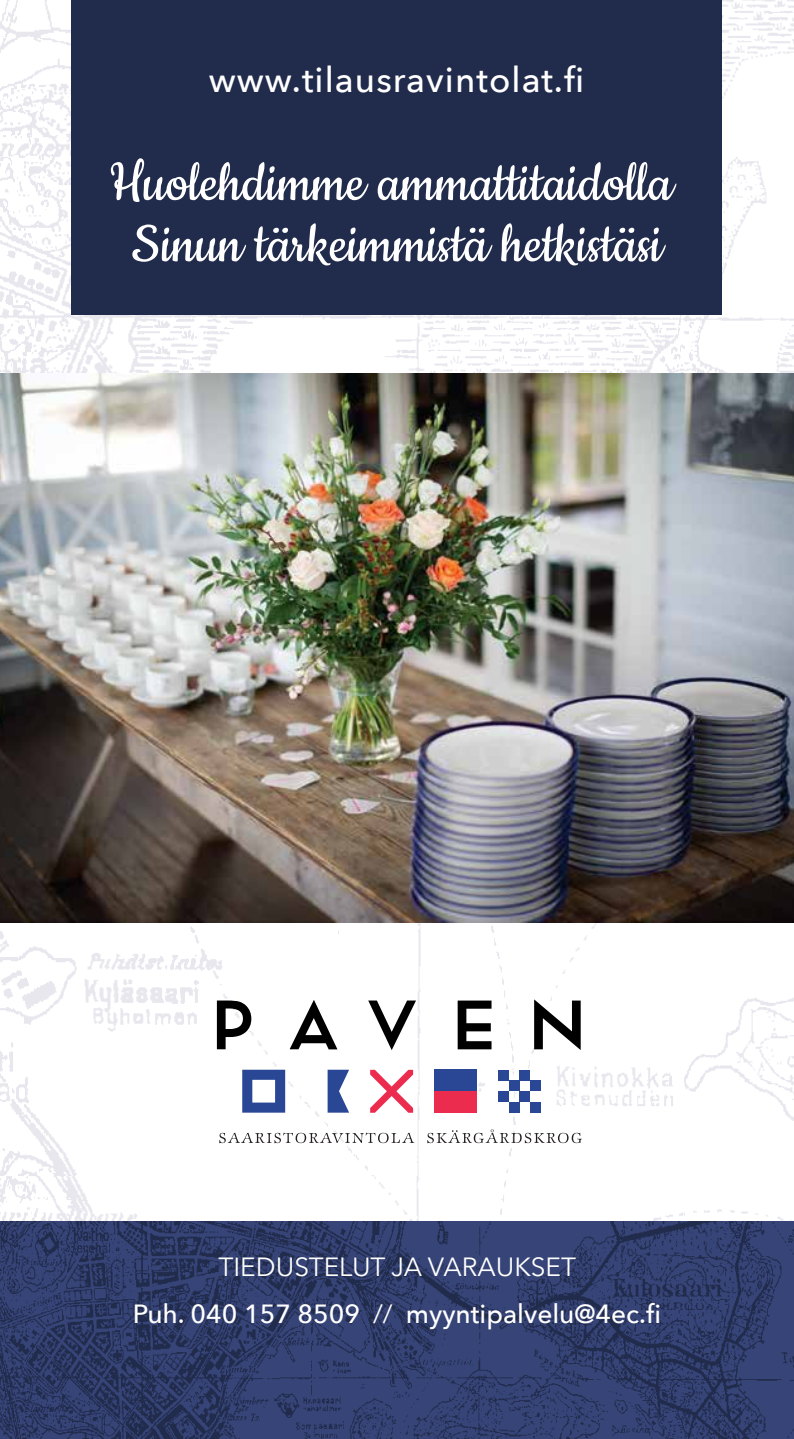
<style>
.page{position:relative;width:794px;height:1439px;background:#fff}
.page>*{position:absolute;margin:0;border:0;box-sizing:border-box;transform-origin:0 0}
.t1{font:63px/61.2px "Cookie";color:#fff;text-align:center}
.t2{font:500 35px "Avenir Next";letter-spacing:.03em;color:#fff}
.t3{font:500 26.25px/47.2px "Avenir Next";color:#fff;text-align:center}
.s1{font-weight:400}
</style>
<div class="page">
<img style="left:0;top:0;width:794px;height:1222px">
<img style="left:0;top:1222px;width:794px;height:217px">
<svg style="left:219px;top:1129px;width:363px;height:14px"></svg>
<svg style="left:217px;top:1000px;width:34px;height:49px"></svg>
<svg style="left:534px;top:999px;width:46px;height:51px"></svg>
<svg style="left:457px;top:1000px;width:34px;height:49px"></svg>
<svg style="left:290px;top:999px;width:47px;height:50px"></svg>
<svg style="left:368px;top:1000px;width:48px;height:50px"></svg>
<div style="left:498px;top:1069px;width:11px;height:11px;background:#294794"></div>
<div style="left:519px;top:1069px;width:11px;height:11px;background:#294794"></div>
<div style="left:530px;top:1080px;width:11px;height:11px;background:#294794"></div>
<div style="left:509px;top:1080px;width:10px;height:11px;background:#294794"></div>
<div style="left:498px;top:1091px;width:11px;height:11px;background:#294794"></div>
<div style="left:519px;top:1091px;width:11px;height:11px;background:#294794"></div>
<div style="left:530px;top:1102px;width:11px;height:10px;background:#294794"></div>
<div style="left:509px;top:1102px;width:10px;height:10px;background:#294794"></div>
<div style="left:434px;top:1069px;width:43px;height:22px;background:#294794"></div>
<div style="left:434px;top:1091px;width:43px;height:21px;background:#eb2c4f"></div>
<svg style="left:242px;top:1069px;width:43px;height:43px"></svg>
<svg style="left:327px;top:1069px;width:22px;height:43px"></svg>
<svg style="left:370px;top:1070px;width:43px;height:42px"></svg>
<div style="left:72px;top:0;width:650px;height:315px;background:#212b4b"></div>
<img style="left:0;top:374px;width:794px;height:548px">
<h2 class="t2" style="left:209px;top:50px;width:377px">www.tilausravintolat.fi</h2>
<h1 class="t1" style="left:109px;top:154px;width:565px">Huolehdimme ammattitaidolla<br>Sinun tärkeimmistä hetkistäsi</h1>
<p class="t3" style="left:133px;top:1242px;width:530px"><span class="s1">TIEDUSTELUT JA VARAUKSET<br></span>Puh. 040 157 8509 <span class="s1">//</span> myyntipalvelu@4ec.fi</p>
</div>
